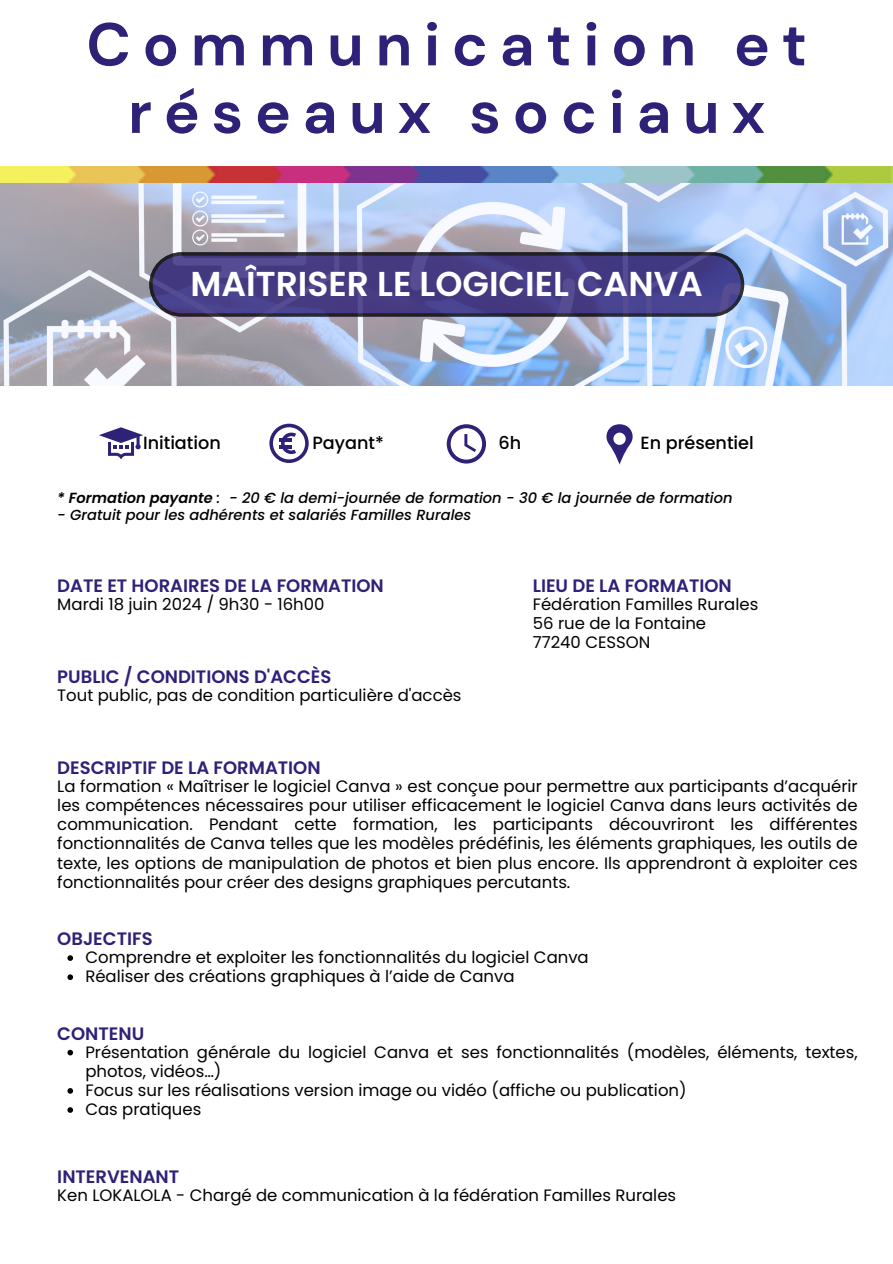
<style>
.page{position:relative;width:893px;height:1264px;background:#fff}
.page>*{position:absolute;margin:0;border:0;box-sizing:border-box;transform-origin:0 0}
.t1{font:700 60.15px/67.5px "DM Sans";letter-spacing:.195em;color:#2d2178;text-align:center}
.t2{font:600 34.5px "Poppins";color:#fff}
.t3{font:600 18px "Poppins";color:#2d2178}
.t4{font:500 17.7px "Poppins";color:#000}
.t5{font:16.5px/19.2px "Poppins";color:#000}
.t6{font:italic 500 14.7px "Poppins";color:#000}
.s1{font-weight:600}
</style>
<div class="page">
<img style="left:0;top:167px;width:892px;height:218px">
<svg style="left:149px;top:252px;width:595px;height:64px;background:#463e7f"></svg>
<svg style="left:99px;top:427px;width:44px;height:32px"></svg>
<svg style="left:269px;top:423px;width:40px;height:40px"></svg>
<svg style="left:446px;top:424px;width:40px;height:39px"></svg>
<svg style="left:606px;top:424px;width:27px;height:40px"></svg>
<svg style="left:67px;top:955px;width:6px;height:5px"></svg>
<svg style="left:67px;top:974px;width:6px;height:6px"></svg>
<svg style="left:67px;top:1049px;width:6px;height:6px"></svg>
<svg style="left:67px;top:1088px;width:6px;height:5px"></svg>
<svg style="left:67px;top:1107px;width:6px;height:5px"></svg>
<h1 class="t1" style="left:86px;top:11px;width:722px">Communication et réseaux sociaux</h1>
<h5 class="t2" style="left:190px;top:260px;width:514px">MAÎTRISER LE LOGICIEL CANVA</h5>
<h5 class="t4" style="left:143px;top:431px;width:79px">Initiation</h5>
<h5 class="t4" style="left:312px;top:431px;width:73px">Payant*</h5>
<h5 class="t4" style="left:498px;top:431px;width:24px">6h</h5>
<h5 class="t4" style="left:640px;top:431px;width:115px">En présentiel</h5>
<h3 class="t6" style="left:57px;top:488px;width:676px"><span class="s1">* Formation payante</span> : - 20 € la demi-journée de formation - 30 € la journée de formation</h3>
<p class="t6" style="left:57px;top:505px;width:415px">- Gratuit pour les adhérents et salariés Familles Rurales</p>
<p class="t3" style="left:57px;top:573px;width:328px">DATE ET HORAIRES DE LA FORMATION</p>
<p class="t5" style="left:57px;top:594px;width:269px">Mardi 18 juin 2024 / 9h30 - 16h00</p>
<h5 class="t3" style="left:57px;top:664px;width:276px">PUBLIC / CONDITIONS D'ACCÈS</h5>
<h5 class="t5" style="left:57px;top:685px;width:405px">Tout public, pas de condition particulière d'accès</h5>
<p class="t3" style="left:532px;top:573px;width:200px">LIEU DE LA FORMATION</p>
<p class="t5" style="left:532px;top:594px;width:227px">Fédération Familles Rurales<br>56 rue de la Fontaine<br>77240 CESSON</p>
<h2 class="t3" style="left:57px;top:755px;width:265px">DESCRIPTIF DE LA FORMATION</h2>
<h2 class="t5" style="left:57px;top:776px;width:801px;text-align:justify">La formation « Maîtriser le logiciel Canva » est conçue pour permettre aux participants d’acquérir les compétences nécessaires pour utiliser efficacement le logiciel Canva dans leurs activités de communication. Pendant cette formation, les participants découvriront les différentes fonctionnalités de Canva telles que les modèles prédéfinis, les éléments graphiques, les outils de texte, les options de manipulation de photos et bien plus encore. Ils apprendront à exploiter ces fonctionnalités pour créer des designs graphiques percutants.</h2>
<p class="t3" style="left:57px;top:926px;width:97px">OBJECTIFS</p>
<p class="t5" style="left:85px;top:947px;width:505px">Comprendre et exploiter les fonctionnalités du logiciel Canva</p>
<p class="t5" style="left:85px;top:966px;width:430px">Réaliser des créations graphiques à l’aide de Canva</p>
<p class="t3" style="left:57px;top:1020px;width:88px">CONTENU</p>
<h4 class="t5" style="left:85px;top:1042px;width:773px">Présentation générale du logiciel Canva et ses fonctionnalités (modèles, éléments, textes, photos, vidéos…)</h4>
<p class="t5" style="left:85px;top:1080px;width:602px">Focus sur les réalisations version image ou vidéo (affiche ou publication)</p>
<p class="t5" style="left:85px;top:1099px;width:117px">Cas pratiques</p>
<h5 class="t3" style="left:57px;top:1163px;width:123px">INTERVENANT</h5>
<h5 class="t5" style="left:57px;top:1185px;width:620px">Ken LOKALOLA - Chargé de communication à la fédération Familles Rurales</h5>
</div>
